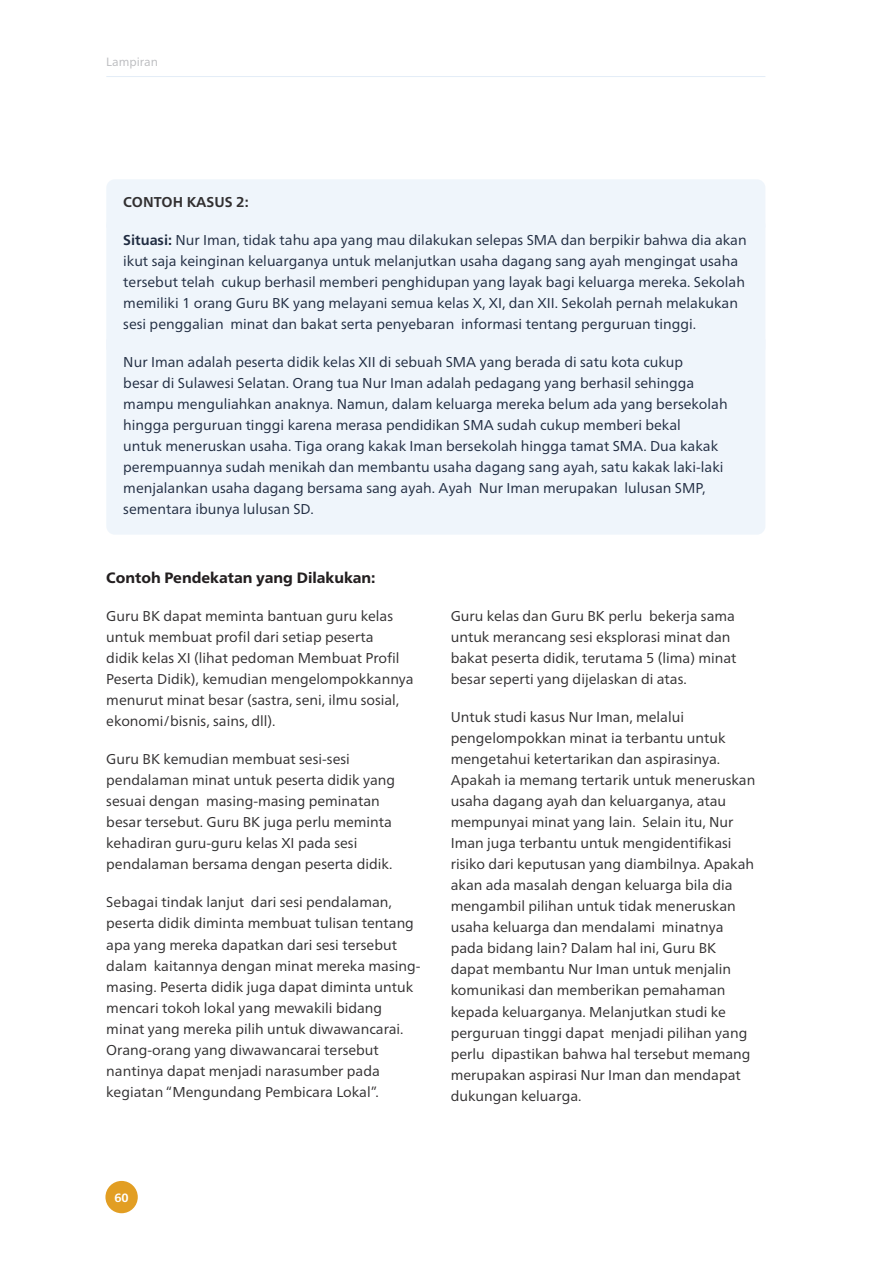
<style>
.page{position:relative;width:893px;height:1263px;background:#fff}
.page>*{position:absolute;margin:0;border:0;box-sizing:border-box;transform-origin:0 0}
.t1{font:800 15px "Neue Frutiger World";color:#231f20}
.P_2_Column{font:14.25px/21px "Neue Frutiger World";color:#312f30}
.P1__end{font:14.25px/21px "Neue Frutiger World";color:#202c41}
.P1__content{font:14.25px/21px "Neue Frutiger World";color:#202c41}
.P1__start{font:700 14.25px "Neue Frutiger World";color:#312f30}
.t2{font:12px "Neue Frutiger World";color:#bcbdc0}
.t3{font:700 12px "Neue Frutiger World";color:#fff}
.s1{font-weight:700}
</style>
<div class="page">
<hr style="left:106px;top:76px;width:659px;height:1px;background:#e3edf7">
<div style="left:105px;top:1181px;width:33px;height:32px;background:#e29e23;border-radius:50%"></div>
<div style="left:106px;top:179px;width:659px;height:38px;background:#eff5fb"></div>
<div style="left:106px;top:217px;width:659px;height:122px;background:#eff5fb"></div>
<div style="left:106px;top:339px;width:659px;height:196px;background:#eff5fb"></div>
<p class="t2" style="left:106px;top:53px;width:53px">Lampiran</p>
<p class="P1__start" style="left:123px;top:190px;width:127px">CONTOH KASUS 2:</p>
<p class="P1__content" style="left:123px;top:230px;width:625px"><span class="s1">Situasi:</span> Nur Iman, tidak tahu apa yang mau dilakukan selepas SMA dan berpikir bahwa dia akan ikut saja keinginan keluarganya untuk melanjutkan usaha dagang sang ayah mengingat usaha tersebut telah cukup berhasil memberi penghidupan yang layak bagi keluarga mereka. Sekolah memiliki 1 orang Guru BK yang melayani semua kelas X, XI, dan XII. Sekolah pernah melakukan sesi penggalian minat dan bakat serta penyebaran informasi tentang perguruan tinggi.</p>
<p class="P1__end" style="left:123px;top:352px;width:606px">Nur Iman adalah peserta didik kelas XII di sebuah SMA yang berada di satu kota cukup<br>besar di Sulawesi Selatan. Orang tua Nur Iman adalah pedagang yang berhasil sehingga mampu menguliahkan anaknya. Namun, dalam keluarga mereka belum ada yang bersekolah hingga perguruan tinggi karena merasa pendidikan SMA sudah cukup memberi bekal<br>untuk meneruskan usaha. Tiga orang kakak Iman bersekolah hingga tamat SMA. Dua kakak perempuannya sudah menikah dan membantu usaha dagang sang ayah, satu kakak laki-laki menjalankan usaha dagang bersama sang ayah. Ayah Nur Iman merupakan lulusan SMP, sementara ibunya lulusan SD.</p>
<h5 class="t1" style="left:106px;top:569px;width:271px">Contoh Pendekatan yang Dilakukan:</h5>
<p class="P_2_Column" style="left:106px;top:606px;width:309px">Guru BK dapat meminta bantuan guru kelas untuk membuat profil dari setiap peserta<br>didik kelas XI (lihat pedoman Membuat Profil Peserta Didik), kemudian mengelompokkannya menurut minat besar (sastra, seni, ilmu sosial, ekonomi/bisnis, sains, dll).</p>
<p class="P_2_Column" style="left:106px;top:749px;width:290px">Guru BK kemudian membuat sesi-sesi pendalaman minat untuk peserta didik yang sesuai dengan masing-masing peminatan besar tersebut. Guru BK juga perlu meminta kehadiran guru-guru kelas XI pada sesi pendalaman bersama dengan peserta didik.</p>
<p class="P_2_Column" style="left:106px;top:892px;width:316px">Sebagai tindak lanjut dari sesi pendalaman, peserta didik diminta membuat tulisan tentang apa yang mereka dapatkan dari sesi tersebut dalam kaitannya dengan minat mereka masing&shy;masing. Peserta didik juga dapat diminta untuk mencari tokoh lokal yang mewakili bidang minat yang mereka pilih untuk diwawancarai.<br>Orang-orang yang diwawancarai tersebut nantinya dapat menjadi narasumber pada kegiatan “Mengundang Pembicara Lokal”.</p>
<p class="P_2_Column" style="left:451px;top:606px;width:287px">Guru kelas dan Guru BK perlu bekerja sama untuk merancang sesi eksplorasi minat dan bakat peserta didik, terutama 5 (lima) minat besar seperti yang dijelaskan di atas.</p>
<p class="P_2_Column" style="left:451px;top:707px;width:306px">Untuk studi kasus Nur Iman, melalui pengelompokkan minat ia terbantu untuk mengetahui ketertarikan dan aspirasinya.<br>Apakah ia memang tertarik untuk meneruskan usaha dagang ayah dan keluarganya, atau mempunyai minat yang lain. Selain itu, Nur Iman juga terbantu untuk mengidentifikasi risiko dari keputusan yang diambilnya. Apakah akan ada masalah dengan keluarga bila dia mengambil pilihan untuk tidak meneruskan usaha keluarga dan mendalami minatnya pada bidang lain? Dalam hal ini, Guru BK dapat membantu Nur Iman untuk menjalin komunikasi dan memberikan pemahaman kepada keluarganya. Melanjutkan studi ke perguruan tinggi dapat menjadi pilihan yang perlu dipastikan bahwa hal tersebut memang merupakan aspirasi Nur Iman dan mendapat dukungan keluarga.</p>
<p class="t3" style="left:114px;top:1187px;width:16px">60</p>
</div>
